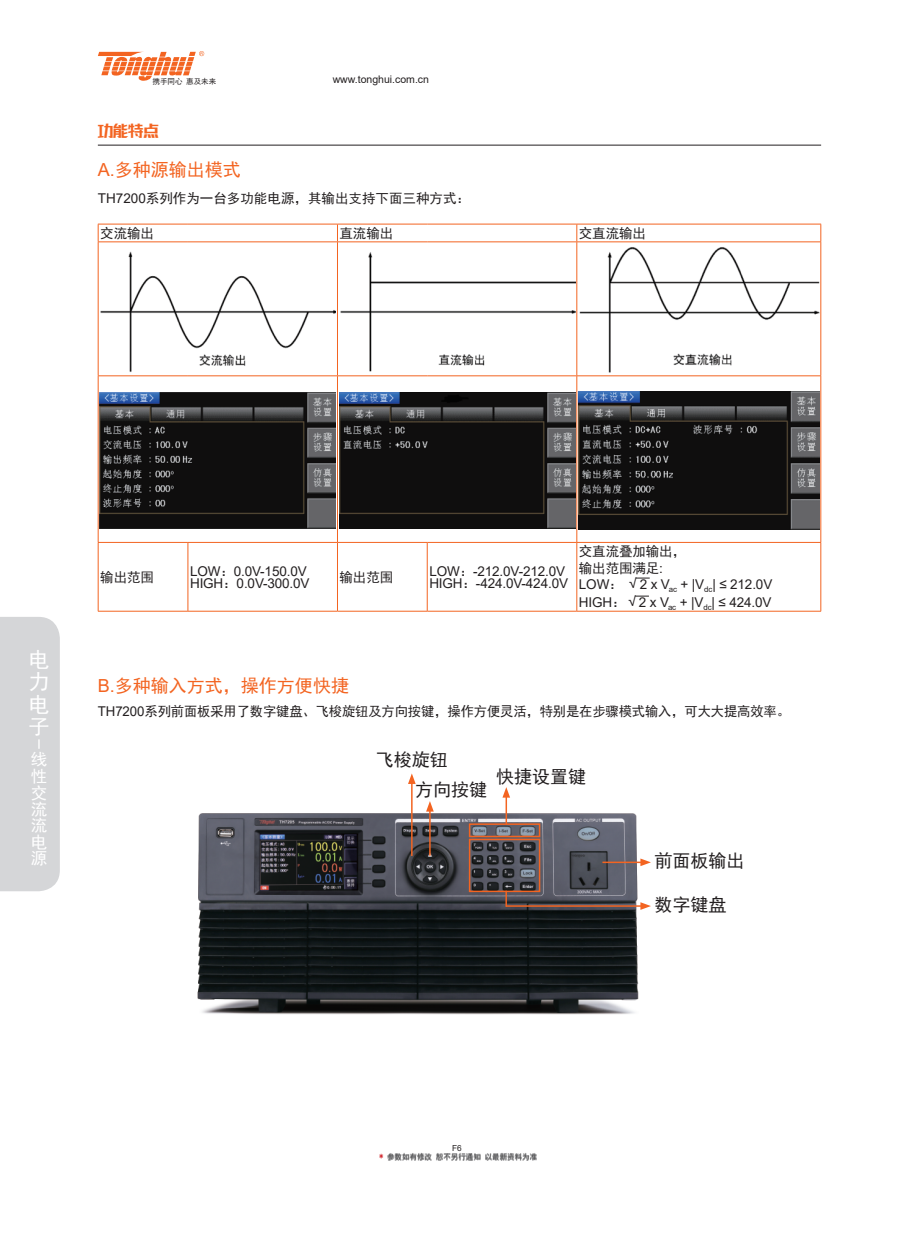
<style>
.page{position:relative;width:919px;height:1238px;background:#fff}
.page>*{position:absolute;margin:0;border:0;box-sizing:border-box;transform-origin:0 0}
.t1{font:21px/22.4px "Sim Hei";color:#fff;text-align:justify}
.t2{font:18px "Sim Hei";color:#f36421}
.t3{font:18px "Sim Hei";color:#231f20}
.t4{font:16.5px/16.5px "Sim Hei";color:#fff;text-align:justify}
.t5{font:14.25px "lianmengqiyilushuaizhengruiheiti";color:#f36421}
.t6{font:13.5px "Sim Hei";letter-spacing:-.005em;color:#231f20}
.t7{font:13.5px "Arial";letter-spacing:-.01em;color:#231f20}
.t8{font:10.5px "Arial";color:#231f20}
.t9{font:8.25px "Arial";color:#231f20}
.t10{font:7.5px "Sim Hei";color:#535355}
.t11{font:7.5px "Sim Hei";color:#231f20}
.s1{font-family:"Arial"}
.s2{font-family:"Sim Hei"}
.s3{font-family:"Deng Xian"}
.s4{color:#d1232a}
</style>
<div class="page">
<hr style="left:98px;top:145px;width:723px;height:1px;background:#231f20">
<img style="left:197px;top:796px;width:446px;height:219px">
<div style="left:0;top:617px;width:60px;height:274px;background:#d5d6d8"></div>
<svg style="left:98px;top:51px;width:106px;height:30px"></svg>
<div style="left:469px;top:823px;width:71px;height:14px;border:2px solid #f36421"></div>
<div style="left:469px;top:838px;width:71px;height:54px;border:2px solid #f36421"></div>
<hr style="left:505px;top:795px;width:2px;height:29px;background:#f36421">
<svg style="left:502px;top:787px;width:8px;height:10px"></svg>
<svg style="left:505px;top:890px;width:2px;height:16px"></svg>
<hr style="left:602px;top:861px;width:40px;height:2px;background:#f36421">
<svg style="left:640px;top:858px;width:11px;height:8px"></svg>
<hr style="left:506px;top:905px;width:136px;height:1px;background:#f36421">
<svg style="left:640px;top:902px;width:11px;height:7px"></svg>
<hr style="left:411px;top:781px;width:1px;height:75px;background:#f36421">
<svg style="left:408px;top:773px;width:7px;height:11px"></svg>
<hr style="left:429px;top:809px;width:1px;height:46px;background:#f36421">
<svg style="left:426px;top:801px;width:7px;height:10px"></svg>
<hr style="left:98px;top:224px;width:90px;height:1px;background:#f36421">
<svg style="left:98px;top:224px;width:1px;height:17px"></svg>
<hr style="left:188px;top:224px;width:149px;height:1px;background:#f36421">
<hr style="left:337px;top:224px;width:90px;height:1px;background:#f36421">
<svg style="left:337px;top:224px;width:1px;height:17px"></svg>
<hr style="left:427px;top:224px;width:149px;height:1px;background:#f36421">
<hr style="left:576px;top:224px;width:245px;height:1px;background:#f36421">
<svg style="left:576px;top:224px;width:1px;height:17px"></svg>
<svg style="left:820px;top:224px;width:1px;height:17px"></svg>
<hr style="left:98px;top:241px;width:90px;height:1px;background:#f36421">
<hr style="left:98px;top:242px;width:1px;height:133px;background:#f36421">
<hr style="left:188px;top:241px;width:149px;height:1px;background:#f36421">
<hr style="left:337px;top:241px;width:90px;height:1px;background:#f36421">
<hr style="left:337px;top:242px;width:1px;height:133px;background:#f36421">
<hr style="left:427px;top:241px;width:149px;height:1px;background:#f36421">
<hr style="left:576px;top:241px;width:245px;height:1px;background:#f36421">
<hr style="left:576px;top:242px;width:1px;height:133px;background:#f36421">
<hr style="left:820px;top:242px;width:1px;height:133px;background:#f36421">
<hr style="left:98px;top:375px;width:90px;height:1px;background:#f36421">
<hr style="left:98px;top:376px;width:1px;height:166px;background:#f36421">
<hr style="left:188px;top:375px;width:149px;height:1px;background:#f36421">
<hr style="left:337px;top:375px;width:90px;height:1px;background:#f36421">
<hr style="left:337px;top:376px;width:1px;height:166px;background:#f36421">
<hr style="left:427px;top:375px;width:149px;height:1px;background:#f36421">
<hr style="left:576px;top:375px;width:245px;height:1px;background:#f36421">
<hr style="left:576px;top:376px;width:1px;height:166px;background:#f36421">
<hr style="left:820px;top:376px;width:1px;height:166px;background:#f36421">
<hr style="left:98px;top:542px;width:90px;height:1px;background:#f36421">
<hr style="left:98px;top:542px;width:1px;height:69px;background:#f36421">
<hr style="left:188px;top:542px;width:149px;height:1px;background:#f36421">
<hr style="left:187px;top:542px;width:1px;height:69px;background:#f36421">
<hr style="left:337px;top:542px;width:90px;height:1px;background:#f36421">
<hr style="left:337px;top:542px;width:1px;height:69px;background:#f36421">
<hr style="left:427px;top:542px;width:149px;height:1px;background:#f36421">
<hr style="left:427px;top:542px;width:1px;height:69px;background:#f36421">
<hr style="left:576px;top:542px;width:245px;height:1px;background:#f36421">
<hr style="left:576px;top:542px;width:1px;height:69px;background:#f36421">
<hr style="left:820px;top:542px;width:1px;height:69px;background:#f36421">
<hr style="left:98px;top:611px;width:90px;height:1px;background:#f36421">
<hr style="left:188px;top:611px;width:149px;height:1px;background:#f36421">
<hr style="left:337px;top:611px;width:90px;height:1px;background:#f36421">
<hr style="left:427px;top:611px;width:149px;height:1px;background:#f36421">
<hr style="left:576px;top:611px;width:245px;height:1px;background:#f36421">
<img style="left:100px;top:251px;width:236px;height:121px">
<img style="left:340px;top:252px;width:235px;height:120px">
<img style="left:579px;top:247px;width:240px;height:126px">
<img style="left:100px;top:393px;width:236px;height:135px">
<img style="left:339px;top:393px;width:236px;height:135px">
<img style="left:578px;top:391px;width:241px;height:138px">
<svg style="left:636px;top:577px;width:13px;height:1px"></svg>
<svg style="left:635px;top:595px;width:14px;height:1px"></svg>
<p class="t11" style="left:152px;top:77px;width:65px">携手同心 惠及未来</p>
<p class="t8" style="left:332px;top:72px;width:98px">www.tonghui.com.cn</p>
<p class="t5" style="left:98px;top:123px;width:62px">功能特点</p>
<p class="t2" style="left:98px;top:161px;width:145px"><span class="s1">A.</span>多种源输出模式</p>
<p class="t6" style="left:98px;top:191px;width:374px"><span class="s1">TH7200</span>系列作为一台多功能电源，其输出支持下面三种方式：</p>
<p class="t6" style="left:100px;top:226px;width:55px">交流输出</p>
<p class="t6" style="left:339px;top:226px;width:55px">直流输出</p>
<p class="t6" style="left:579px;top:226px;width:68px">交直流输出</p>
<h1 class="t1" style="left:29px;top:648px;width:22px">电力电子</h1>
<h1 class="t1" style="left:50px;top:739px;width:12px;rotate:90deg">-</h1>
<p class="t4" style="left:31px;top:751px;width:17px">线性交流流电源</p>
<p class="t6" style="left:100px;top:570px;width:55px">输出范围</p>
<p class="t7" style="left:190px;top:561px;width:118px">LOW<span class="s2">：</span>0.0V-150.0V</p>
<p class="t7" style="left:190px;top:573px;width:121px">HIGH<span class="s2">：</span>0.0V-300.0V</p>
<p class="t6" style="left:339px;top:570px;width:55px">输出范围</p>
<p class="t7" style="left:429px;top:561px;width:137px">LOW<span class="s2">：</span>-212.0V-212.0V</p>
<p class="t7" style="left:429px;top:573px;width:140px">HIGH<span class="s2">：</span>-424.0V-424.0V</p>
<p class="t6" style="left:579px;top:544px;width:109px">交直流叠加输出，</p>
<p class="t6" style="left:579px;top:561px;width:85px">输出范围满足<span class="s1">:</span></p>
<p class="t7" style="left:579px;top:575px;width:195px">LOW<span class="s2">：</span> <span class="s3">√</span>2 x V<sub>ac</sub> + |V<sub>dc</sub>| ≤ 212.0V</p>
<p class="t7" style="left:579px;top:593px;width:194px">HIGH<span class="s2">：</span><span class="s3">√</span>2 x V<sub>ac</sub> + |V<sub>dc</sub>| ≤ 424.0V</p>
<p class="t2" style="left:98px;top:676px;width:253px"><span class="s1">B.</span>多种输入方式，操作方便快捷</p>
<p class="t6" style="left:98px;top:704px;width:693px"><span class="s1">TH7200</span>系列前面板采用了数字键盘、飞梭旋钮及方向按键，操作方便灵活，特别是在步骤模式输入，可大大提高效率。</p>
<p class="t3" style="left:375px;top:750px;width:73px">飞梭旋钮</p>
<p class="t3" style="left:415px;top:780px;width:73px">方向按键</p>
<p class="t3" style="left:496px;top:767px;width:91px">快捷设置键</p>
<p class="t3" style="left:654px;top:851px;width:91px">前面板输出</p>
<p class="t3" style="left:654px;top:895px;width:73px">数字键盘</p>
<p class="t9" style="left:452px;top:1142px;width:11px">F6</p>
<p class="t10" style="left:379px;top:1153px;width:159px"><span class="s4">*</span> 参数如有修改 恕不另行通知 以最新资料为准</p>
</div>
